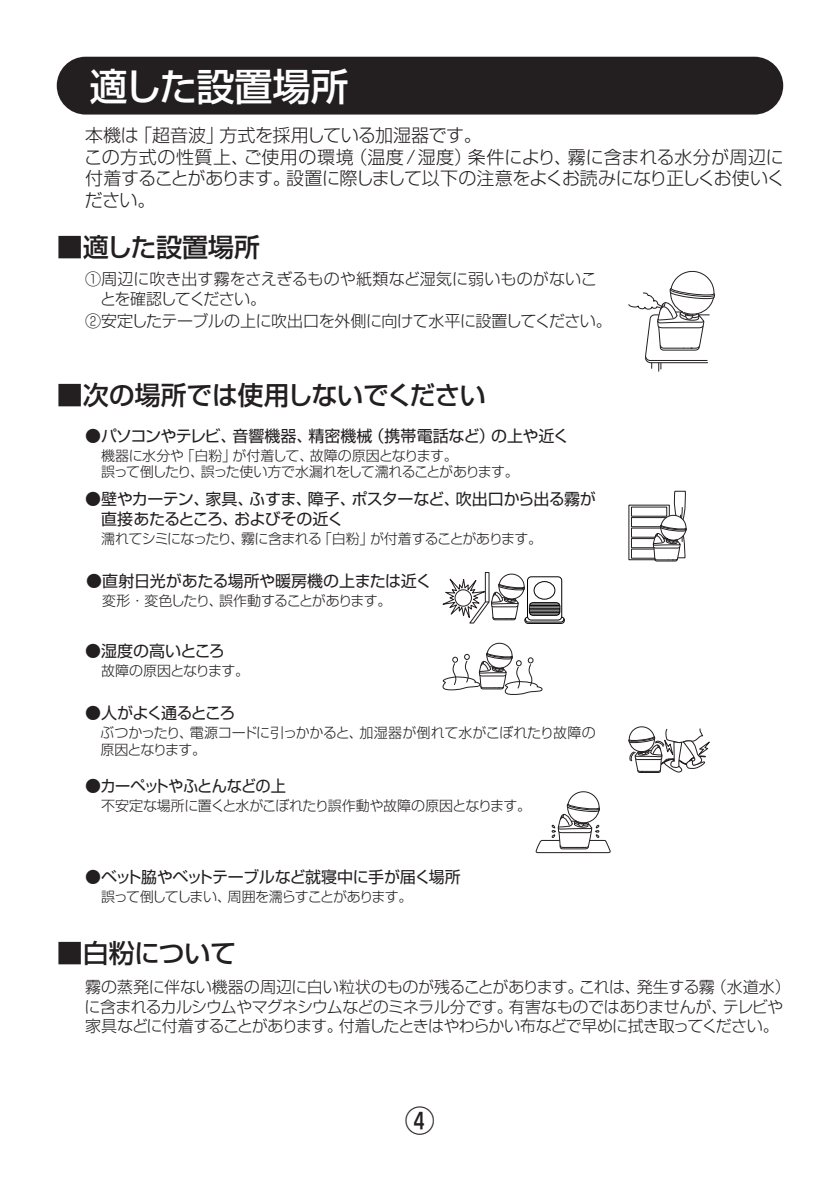
<style>
.page{position:relative;width:840px;height:1191px;background:#fff}
.page>*{position:absolute;margin:0;border:0;box-sizing:border-box;transform-origin:0 0}
.t1{font:500 38px "Shin Go Pro";letter-spacing:-.01em;color:#fff}
.t2{font:500 30px "Shin Go Pro";color:#231f20}
.t3{font:500 26px "Shin Go Pro";letter-spacing:-.015em;color:#231f20}
.t4{font:300 18px/21.6px "Shin Go Pro";letter-spacing:-.015em;color:#231f20}
.t5{font:300 16px/19.2px "Shin Go Pro";letter-spacing:-.03em;color:#231f20}
.t6{font:16px/19.2px "Shin Go Pro";letter-spacing:-.03em;color:#231f20}
.t7{font:300 16px/19.2px "Shin Go Pro";letter-spacing:-.005em;color:#231f20}
.t8{font:16px "Shin Go Pro";letter-spacing:-.01em;color:#231f20}
.t9{font:16px "Shin Go Pro";letter-spacing:-.05em;color:#231f20}
.t10{font:16px "Shin Go Pro";letter-spacing:-.1em;color:#231f20}
.t11{font:16px "Shin Go Pro";color:#231f20}
.t12{font:300 14px/16.8px "Shin Go Pro";letter-spacing:-.05em;color:#231f20}
.t13{font:300 14px/16.8px "Shin Go Pro";letter-spacing:-.025em;color:#231f20}
.t14{font:300 14px "Shin Go Pro";letter-spacing:-.03em;color:#231f20}
.t15{font:300 14px "Shin Go Pro";letter-spacing:-.085em;color:#231f20}
.t16{font:300 14px "Shin Go Pro";letter-spacing:-.075em;color:#231f20}
</style>
<div class="page">
<svg style="left:628px;top:270px;width:86px;height:101px"></svg>
<div style="left:630px;top:517px;width:36px;height:10px;border:1px solid #231f20"></div>
<div style="left:630px;top:538px;width:36px;height:10px;border:1px solid #231f20"></div>
<svg style="left:652px;top:490px;width:34px;height:72px"></svg>
<svg style="left:442px;top:572px;width:122px;height:51px"></svg>
<svg style="left:628px;top:726px;width:81px;height:47px"></svg>
<svg style="left:442px;top:642px;width:100px;height:53px"></svg>
<svg style="left:535px;top:791px;width:75px;height:62px"></svg>
<div style="left:57px;top:57px;width:725px;height:58px;background:#231f20;border-radius:29px"></div>
<h1 class="t1" style="left:89px;top:55px;width:260px">適した設置場所</h1>
<p class="t4" style="left:84px;top:122px;width:701px">本機は「超音波」方式を採用している加湿器です。<br>この方式の性質上、ご使用の環境（温度 /湿度）条件により、霧に含まれる水分が周辺に付着することがあります。設置に際しまして以下の注意をよくお読みになり正しくお使いください。</p>
<h3 class="t3" style="left:57px;top:225px;width:205px">■適した設置場所</h3>
<p class="t7" style="left:100px;top:268px;width:498px;text-indent:-15px">①周辺に吹き出す霧をさえぎるものや紙類など湿気に弱いものがないことを確認してください。</p>
<p class="t5" style="left:85px;top:309px;width:528px">②安定したテーブルの上に吹出口を外側に向けて水平に設置してください。</p>
<h3 class="t3" style="left:57px;top:374px;width:430px">■次の場所では使用しないでください</h3>
<p class="t8" style="left:85px;top:422px;width:485px">●パソコンやテレビ、音響機器、精密機械（携帯電話など）の上や近く</p>
<p class="t12" style="left:101px;top:445px;width:419px">機器に水分や「白粉」が付着して、故障の原因となります。<br>誤って倒したり、誤った使い方で水漏れをして濡れることがあります。</p>
<p class="t6" style="left:101px;top:488px;width:496px;text-indent:-16px">●壁やカーテン、家具、ふすま、障子、ポスターなど、吹出口から出る霧が直接あたるところ、およびその近く</p>
<p class="t12" style="left:101px;top:528px;width:442px">濡れてシミになったり、霧に含まれる「白粉」が付着することがあります。</p>
<p class="t6" style="left:86px;top:569px;width:347px">●直射日光があたる場所や暖房機の上または近く</p>
<p class="t16" style="left:102px;top:589px;width:290px">変形・変色したり、誤作動することがあります。</p>
<p class="t11" style="left:85px;top:637px;width:141px">●湿度の高いところ</p>
<p class="t12" style="left:101px;top:660px;width:149px">故障の原因となります。</p>
<p class="t10" style="left:85px;top:700px;width:152px">●人がよく通るところ</p>
<p class="t13" style="left:100px;top:722px;width:497px">ぶつかったり、電源コードに引っかかると、加湿器が倒れて水がこぼれたり故障の原因となります。</p>
<p class="t9" style="left:85px;top:772px;width:202px">●カーペットやふとんなどの上</p>
<p class="t14" style="left:101px;top:794px;width:431px">不安定な場所に置くと水がこぼれたり誤作動や故障の原因となります。</p>
<p class="t6" style="left:85px;top:865px;width:377px">●ベット脇やベットテーブルなど就寝中に手が届く場所</p>
<p class="t15" style="left:101px;top:885px;width:313px">誤って倒してしまい、周囲を濡らすことがあります。</p>
<h3 class="t3" style="left:57px;top:932px;width:181px">■白粉について</h3>
<p class="t5" style="left:84px;top:975px;width:707px">霧の蒸発に伴ない機器の周辺に白い粒状のものが残ることがあります。これは、発生する霧（水道水）に含まれるカルシウムやマグネシウムなどのミネラル分です。有害なものではありませんが、テレビや家具などに付着することがあります。付着したときはやわらかい布などで早めに拭き取ってください。</p>
<h2 class="t2" style="left:405px;top:1095px;width:31px">④</h2>
</div>
